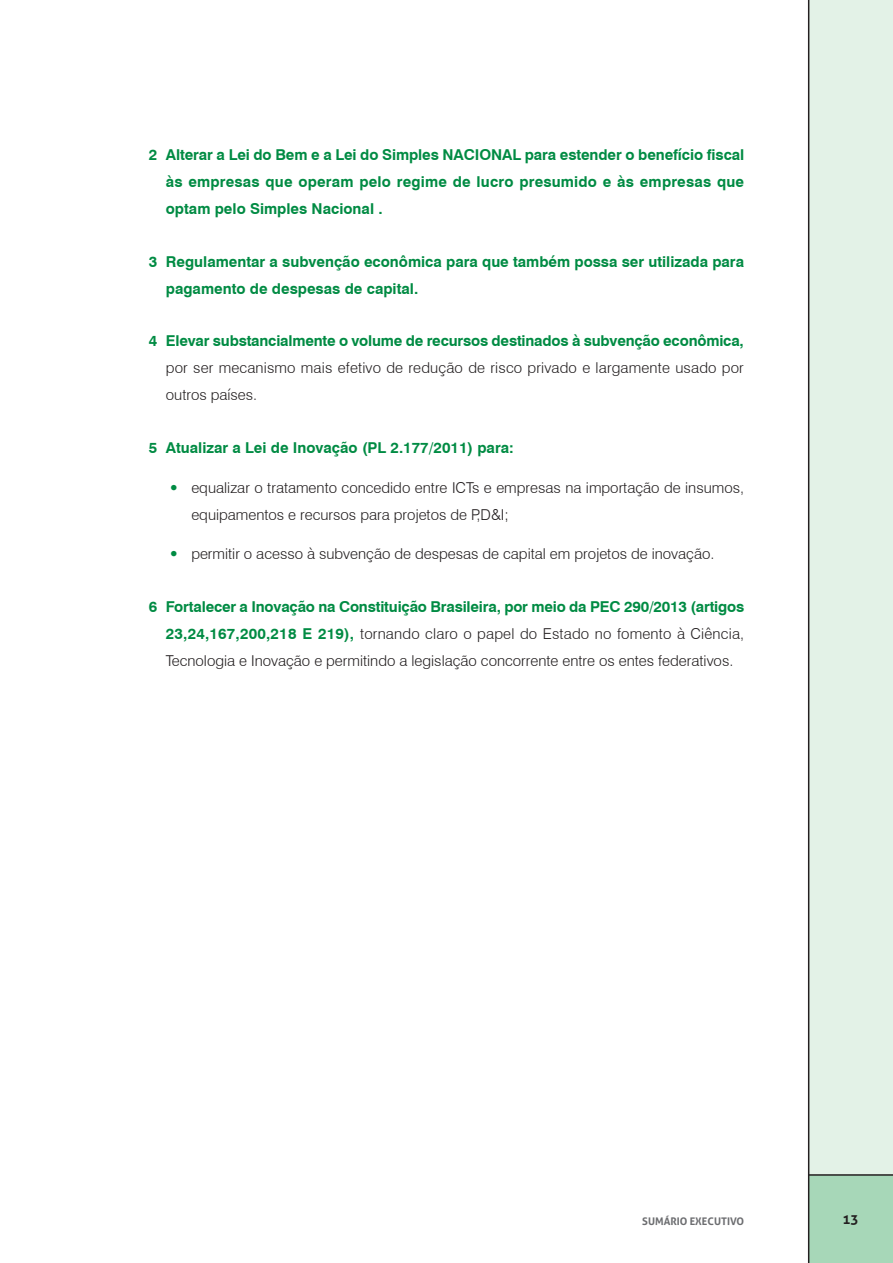
<style>
.page{position:relative;width:893px;height:1263px;background:#fff}
.page>*{position:absolute;margin:0;border:0;box-sizing:border-box;transform-origin:0 0}
.t1{font:300 15px/27px "Swiss 721 BT";color:#231f20}
.t2{font:700 15px/27px "Swiss 721 BT";color:#008b43;text-align:justify}
.t3{font:700 13.5px "Aller";color:#231f20}
.t4{font:700 10.5px "Aller";color:#6c6d70}
.s1{font-family:"Univers LT Std";font-weight:100;font-stretch:ultra-condensed;color:#008b43}
.s2{font-weight:700;color:#008b43}
</style>
<div class="page">
<div style="left:809px;top:0;width:84px;height:1175px;background:#e3f2e7"></div>
<div style="left:808px;top:1175px;width:85px;height:88px;background:#a7d7b8"></div>
<hr style="left:808px;top:0;width:1px;height:1263px;background:#231f20">
<hr style="left:809px;top:1174px;width:84px;height:2px;background:#231f20">
<p class="t2" style="left:166px;top:141px;width:580px;text-indent:-17px">2 Alterar a Lei do Bem e a Lei do Simples NACIONAL para estender o benefício fiscal às empresas que operam pelo regime de lucro presumido e às empresas que optam pelo Simples Nacional .</p>
<p class="t2" style="left:166px;top:248px;width:580px;text-indent:-17px">3 Regulamentar a subvenção econômica para que também possa ser utilizada para pagamento de despesas de capital.</p>
<p class="t2" style="left:149px;top:327px;width:596px">4 Elevar substancialmente o volume de recursos destinados à subvenção econômica,</p>
<p class="t1" style="left:166px;top:354px;width:579px">por ser mecanismo mais efetivo de redução de risco privado e largamente usado por outros países.</p>
<p class="t2" style="left:149px;top:434px;width:366px">5 Atualizar a Lei de Inovação (PL 2.177/2011) para:</p>
<p class="t1" style="left:191px;top:474px;width:554px;text-indent:-21px"><span class="s1">•</span> equalizar o tratamento concedido entre ICTs e empresas na importação de insumos, equipamentos e recursos para projetos de P,D&amp;I;</p>
<p class="t1" style="left:170px;top:540px;width:546px"><span class="s1">•</span> permitir o acesso à subvenção de despesas de capital em projetos de inovação.</p>
<p class="t1" style="left:166px;top:593px;width:580px;text-align:justify;text-indent:-17px"><span class="s2">6 Fortalecer a Inovação na Constituição Brasileira, por meio da PEC 290/2013 (artigos 23,24,167,200,218 E 219),</span> tornando claro o papel do Estado no fomento à Ciência, Tecnologia e Inovação e permitindo a legislação concorrente entre os entes federativos.</p>
<p class="t4" style="left:642px;top:1214px;width:103px">SUMÁRIO EXECUTIVO</p>
<p class="t3" style="left:842px;top:1211px;width:18px">13</p>
</div>
